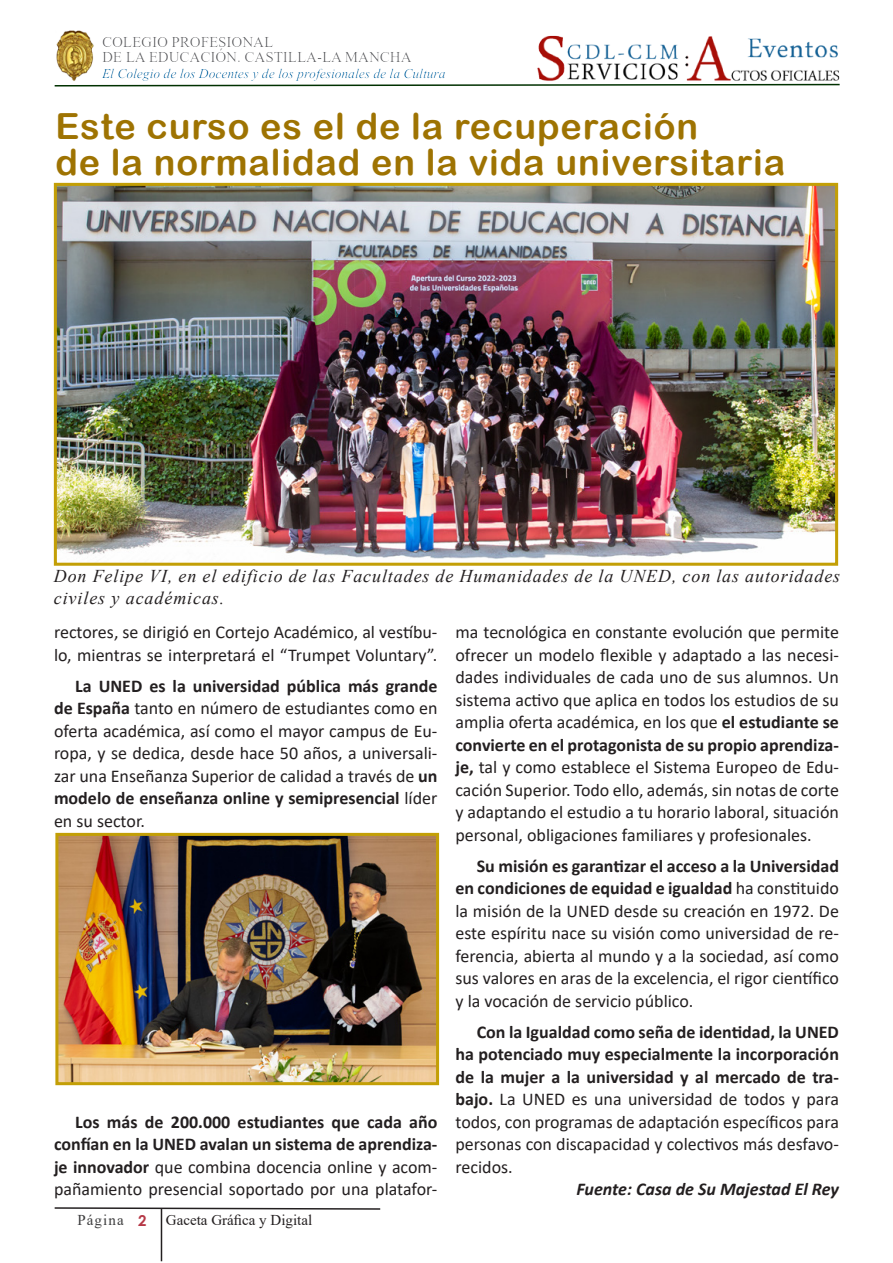
<style>
.page{position:relative;width:893px;height:1263px;background:#fff}
.page>*{position:absolute;margin:0;border:0;box-sizing:border-box;transform-origin:0 0}
.t1{font:36px "Arial Rounded MT Bold";letter-spacing:.025em;color:#9e7302}
.List_Paragraph{font:18px/22.5px "Calibri";color:#231f20;text-align:justify}
.List_Paragraph-2{font:700 18px/22.5px "Calibri";color:#231f20;text-align:justify}
.List_Paragraph-3{font:italic 18px/22.5px "Times New Roman";letter-spacing:.05em;color:#231f20}
.Normal__Web{font:italic 700 18px "Calibri";color:#231f20}
.t2{font:16.8px "Vijaya";color:#0062a1}
.t3{font:15px/15.5px "Times New Roman";color:#6c6d70}
.t4{font:15px "Times New Roman";color:#231f20}
.t5{font:15px "Times New Roman";letter-spacing:.075em;color:#3e3e3f}
.s1{font-weight:700}
.s2{font-weight:400}
.s3{font-family:"Century Gothic";font-weight:700;color:#b63947}
</style>
<div class="page">
<svg style="left:54px;top:84px;width:786px;height:3px"></svg>
<img style="left:56px;top:31px;width:38px;height:50px">
<img style="left:537px;top:35px;width:303px;height:49px">
<svg style="left:54px;top:1207px;width:327px;height:3px"></svg>
<hr style="left:161px;top:1208px;width:1px;height:53px;background:#231f20">
<img style="left:58px;top:187px;width:776px;height:372px">
<div style="left:54px;top:183px;width:784px;height:383px;border:3px solid #c39f06"></div>
<img style="left:59px;top:837px;width:376px;height:244px">
<div style="left:55px;top:833px;width:384px;height:252px;border:3px solid #c39f06"></div>
<p class="t3" style="left:102px;top:34px;width:311px">COLEGIO PROFESIONAL<br>DE LA EDUCACIÓN. CASTILLA-LA MANCHA</p>
<p class="t2" style="left:102px;top:60px;width:345px">El Colegio de los Docentes y de los profesionales de la Cultura</p>
<p class="t1" style="left:55px;top:105px;width:644px">Este curso es el de la recuperación</p>
<p class="t1" style="left:55px;top:141px;width:731px">de la normalidad en la vida universitaria</p>
<p class="List_Paragraph-3" style="left:54px;top:564px;width:788px">Don Felipe VI, en el edificio de las Facultades de Humanidades de la UNED, con las autoridades civiles y académicas.</p>
<p class="List_Paragraph" style="left:54px;top:621px;width:385px">rectores, se dirigió en Cortejo Académico, al vestíbu&shy;lo, mientras se interpretará el “Trumpet Voluntary”.</p>
<p class="List_Paragraph" style="left:54px;top:674px;width:385px;text-indent:21px"><span class="s1">La UNED es la universidad pública más grande de España</span> tanto en número de estudiantes como en oferta académica, así como el mayor campus de Eu&shy;ropa, y se dedica, desde hace 50 años, a universali&shy;zar una Enseñanza Superior de calidad a través de <span class="s1">un modelo de enseñanza online y semipresencial</span> líder en su sector.</p>
<p class="List_Paragraph-2" style="left:54px;top:1110px;width:385px;text-indent:21px">Los más de 200.000 estudiantes que cada año confían en la UNED avalan un sistema de aprendiza&shy;je innovador <span class="s2">que combina docencia online y acom&shy;pañamiento presencial soportado por una platafor-</span></p>
<p class="t5" style="left:77px;top:1209px;width:71px">Página <span class="s3">2</span></p>
<p class="t4" style="left:166px;top:1209px;width:148px">Gaceta Gráfica y Digital</p>
<p class="List_Paragraph" style="left:455px;top:621px;width:385px">ma tecnológica en constante evolución que permite ofrecer un modelo flexible y adaptado a las necesi&shy;dades individuales de cada uno de sus alumnos. Un sistema activo que aplica en todos los estudios de su amplia oferta académica, en los que <span class="s1">el estudiante se convierte en el protagonista de su propio aprendiza&shy;je,</span> tal y como establece el Sistema Europeo de Edu&shy;cación Superior. Todo ello, además, sin notas de corte y adaptando el estudio a tu horario laboral, situación personal, obligaciones familiares y profesionales.</p>
<p class="List_Paragraph" style="left:455px;top:854px;width:385px;text-indent:21px"><span class="s1">Su misión es garantizar el acceso a la Universidad en condiciones de equidad e igualdad</span> ha constituido la misión de la UNED desde su creación en 1972. De este espíritu nace su visión como universidad de re&shy;ferencia, abierta al mundo y a la sociedad, así como sus valores en aras de la excelencia, el rigor científico y la vocación de servicio público.</p>
<p class="List_Paragraph" style="left:455px;top:1020px;width:385px;text-indent:21px"><span class="s1">Con la Igualdad como seña de identidad, la UNED ha potenciado muy especialmente la incorporación de la mujer a la universidad y al mercado de tra&shy;bajo.</span> La UNED es una universidad de todos y para todos, con programas de adaptación específicos para personas con discapacidad y colectivos más desfavo&shy;recidos.</p>
<p class="Normal__Web" style="left:576px;top:1176px;width:264px">Fuente: Casa de Su Majestad El Rey</p>
</div>
